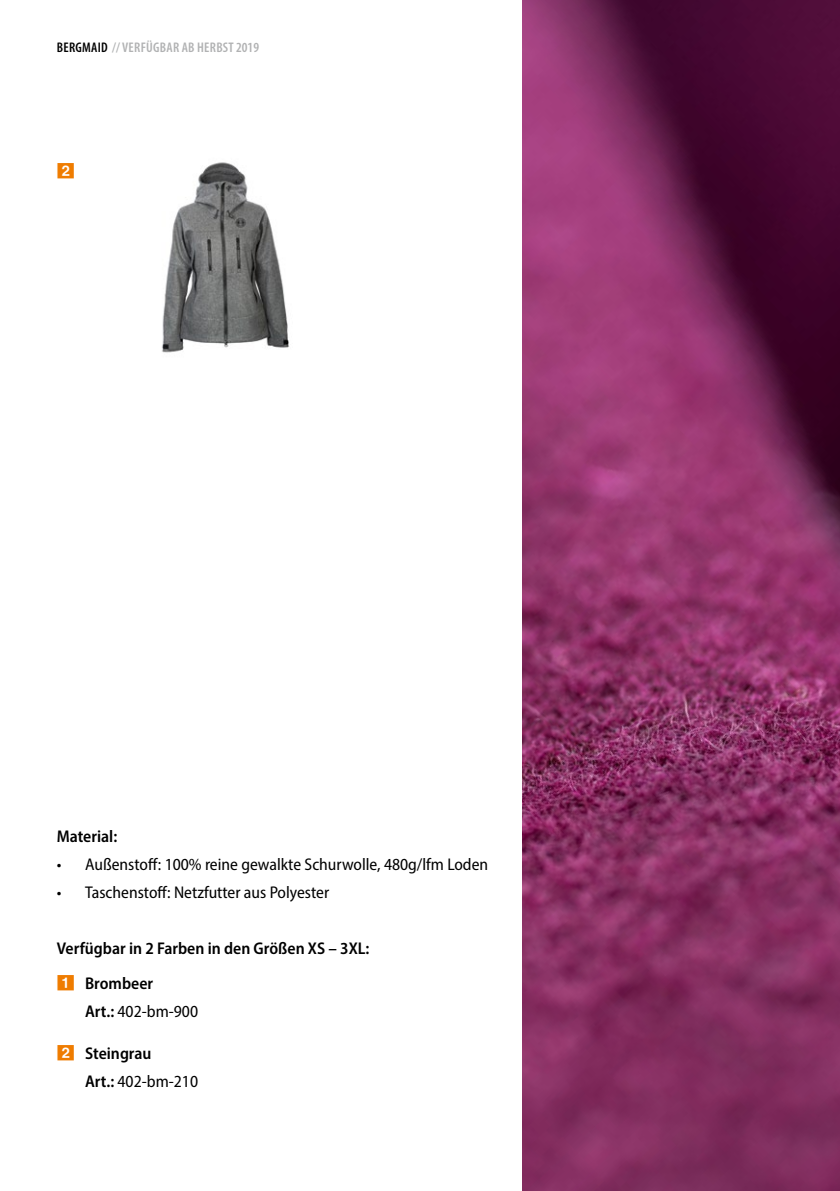
<style>
.page{position:relative;width:840px;height:1191px;background:#fff}
.page>*{position:absolute;margin:0;border:0;box-sizing:border-box;transform-origin:0 0}
.t1{font:semi-condensed 17px "Myriad Pro";color:#000}
.t2{font:600 semi-condensed 17px/35px "Myriad Pro";color:#000}
.t3{font:600 condensed 14px "Myriad Pro";letter-spacing:.02em;color:#b1b2b3}
.s1{color:#000}
.s2{font-weight:600}
.s3{font-weight:400}
</style>
<div class="page">
<img style="left:162px;top:162px;width:127px;height:191px">
<img style="left:522px;top:0;width:317px;height:1191px">
<p class="t3" style="left:57px;top:39px;width:203px"><span class="s1">BERGMAID</span> // VERFÜGBAR AB HERBST 2019</p>
<p class="t2" style="left:57px;top:818px;width:62px">Material:</p>
<p class="t1" style="left:57px;top:853px;width:432px">• Außenstoff: 100% reine gewalkte Schurwolle, 480g/lfm Loden</p>
<p class="t1" style="left:57px;top:881px;width:274px">• Taschenstoff: Netzfutter aus Polyester</p>
<p class="t2" style="left:85px;top:930px;width:286px;text-indent:-28px">Verfügbar in 2 Farben in den Größen XS – 3XL:<br>Brombeer</p>
<p class="t1" style="left:85px;top:1000px;width:114px"><span class="s2">Art.:</span> 402-bm-900</p>
<p class="t2" style="left:85px;top:1038px;width:114px;line-height:28px">Steingrau<br>Art.: <span class="s3">402-bm-210</span></p>
</div>
